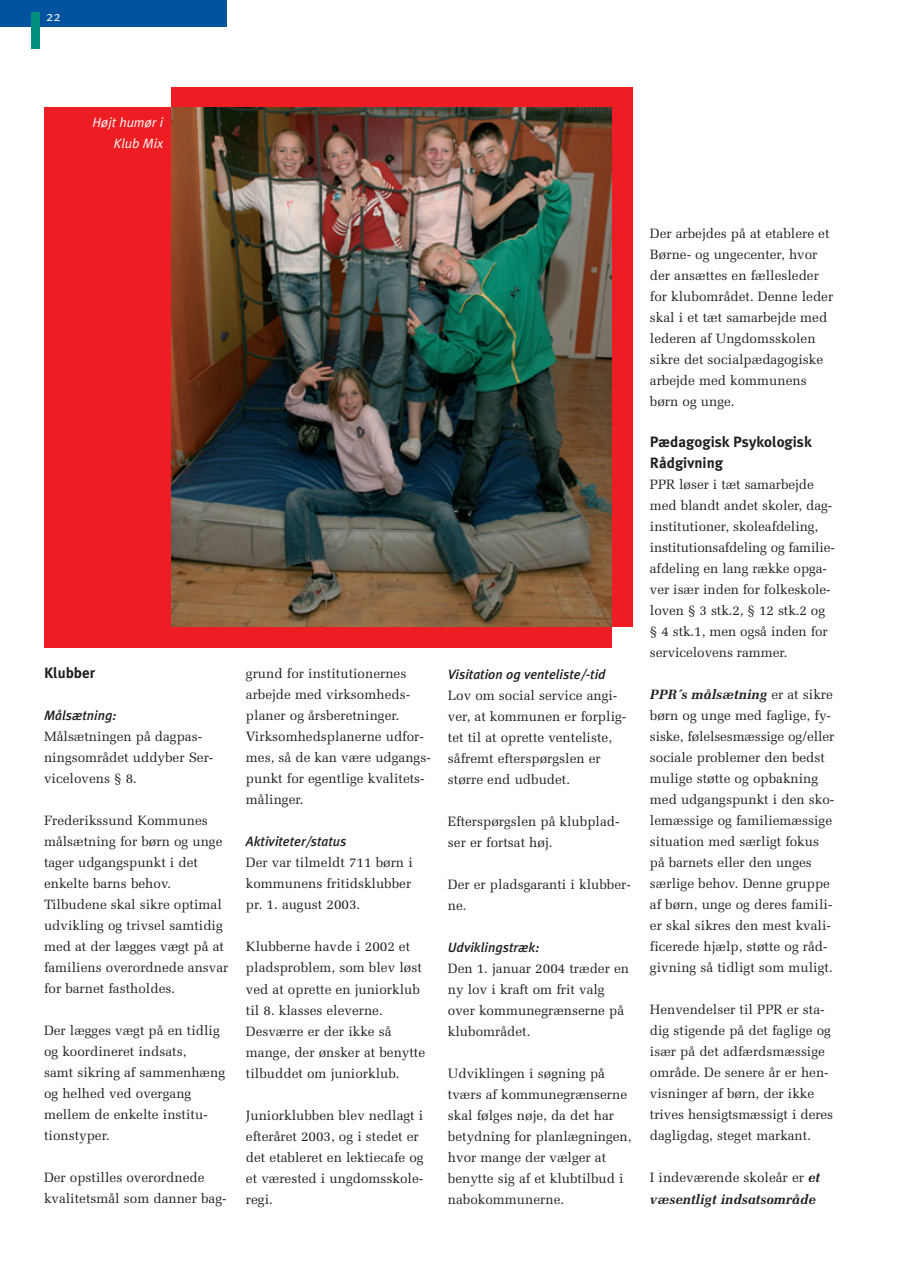
<style>
.page{position:relative;width:897px;height:1266px;background:#fff}
.page>*{position:absolute;margin:0;border:0;box-sizing:border-box;transform-origin:0 0}
.t1{font:700 15px/21px "Meta Plus";color:#231f20}
.t2{font:13.5px/21px "Melior";color:#231f20}
.t3{font:italic 500 13.5px "Meta Plus";color:#231f20}
.t4{font:italic 700 13.5px/21px "Melior";color:#231f20}
.t5{font:italic 13.5px/21px "Meta Plus Normal";color:#fff;text-align:right}
.t6{font:13.5px "Meta Plus Normal";color:#fff}
.s1{font-weight:700;font-style:italic}
.s2{font-weight:400;font-style:normal}
</style>
<div class="page">
<div style="left:0;top:0;width:227px;height:27px;background:#0153a0"></div>
<div style="left:31px;top:12px;width:9px;height:36px;background:#008f7e"></div>
<div style="left:172px;top:87px;width:461px;height:540px;background:#ee1d23"></div>
<div style="left:44px;top:108px;width:568px;height:540px;background:#ee1d23"></div>
<img style="left:172px;top:108px;width:440px;height:519px">
<p class="t6" style="left:46px;top:11px;width:16px">22</p>
<p class="t5" style="left:92px;top:112px;width:72px">Højt humør i<br>Klub Mix</p>
<p class="t1" style="left:44px;top:664px;width:53px">Klubber</p>
<p class="t3" style="left:44px;top:710px;width:74px">Målsætning:</p>
<p class="t2" style="left:44px;top:728px;width:171px">Målsætningen på dagpas&shy;ningsområdet uddyber Ser&shy;vicelovens § 8.</p>
<p class="t2" style="left:44px;top:812px;width:186px">Frederikssund Kommunes målsætning for børn og unge tager udgangspunkt i det enkelte barns behov.<br>Tilbudene skal sikre optimal udvikling og trivsel samtidig med at der lægges vægt på at familiens overordnede ansvar for barnet fastholdes.</p>
<p class="t2" style="left:44px;top:1022px;width:183px">Der lægges vægt på en tidlig og koordineret indsats,<br>samt sikring af sammenhæng og helhed ved overgang mellem de enkelte institu&shy;tionstyper.</p>
<p class="t2" style="left:44px;top:1169px;width:184px">Der opstilles overordnede kvalitetsmål som danner bag-</p>
<p class="t2" style="left:246px;top:665px;width:186px">grund for institutionernes arbejde med virksomheds&shy;planer og årsberetninger.<br>Virksomhedsplanerne udfor&shy;mes, så de kan være udgangs&shy;punkt for egentlige kvalitets&shy;målinger.</p>
<p class="t3" style="left:246px;top:836px;width:102px">Aktiviteter/status</p>
<p class="t2" style="left:246px;top:854px;width:168px;text-align:justify">Der var tilmeldt 711 børn i kommunens fritidsklubber pr. 1. august 2003.</p>
<p class="t2" style="left:246px;top:938px;width:181px">Klubberne havde i 2002 et pladsproblem, som blev løst ved at oprette en juniorklub til 8. klasses eleverne.<br>Desværre er der ikke så mange, der ønsker at benytte tilbuddet om juniorklub.</p>
<p class="t2" style="left:246px;top:1106px;width:179px">Juniorklubben blev nedlagt i efteråret 2003, og i stedet er det etableret en lektiecafe og et værested i ungdomsskole&shy;regi.</p>
<p class="t3" style="left:448px;top:668px;width:159px">Visitation og venteliste/-tid</p>
<p class="t2" style="left:448px;top:686px;width:180px">Lov om social service angi&shy;ver, at kommunen er forplig&shy;tet til at oprette venteliste, såfremt efterspørgslen er større end udbudet.</p>
<p class="t2" style="left:448px;top:812px;width:173px">Efterspørgslen på klubplad&shy;ser er fortsat høj.</p>
<p class="t2" style="left:448px;top:875px;width:184px">Der er pladsgaranti i klubber&shy;ne.</p>
<p class="t3" style="left:448px;top:941px;width:93px">Udviklingstræk:</p>
<p class="t2" style="left:448px;top:959px;width:183px">Den 1. januar 2004 træder en ny lov i kraft om frit valg over kommunegrænserne på klubområdet.</p>
<p class="t2" style="left:448px;top:1064px;width:185px">Udviklingen i søgning på tværs af kommunegrænserne skal følges nøje, da det har betydning for planlægningen, hvor mange der vælger at benytte sig af et klubtilbud i nabokommunerne.</p>
<p class="t2" style="left:650px;top:224px;width:185px">Der arbejdes på at etablere et<br>Børne- og ungecenter, hvor der ansættes en fællesleder for klubområdet. Denne leder skal i et tæt samarbejde med lederen af Ungdomsskolen sikre det socialpædagogiske arbejde med kommunens børn og unge.</p>
<p class="t1" style="left:650px;top:433px;width:163px">Pædagogisk Psykologisk<br>Rådgivning</p>
<p class="t2" style="left:650px;top:476px;width:186px">PPR løser i tæt samarbejde med blandt andet skoler, dag&shy;institutioner, skoleafdeling, institutionsafdeling og familie&shy;afdeling en lang række opga&shy;ver især inden for folkeskole&shy;loven § 3 stk.2, § 12 stk.2 og § 4 stk.1, men også inden for servicelovens rammer.</p>
<p class="t2" style="left:650px;top:686px;width:186px"><span class="s1">PPR´s målsætning</span> er at sikre børn og unge med faglige, fy&shy;siske, følelsesmæssige og/eller sociale problemer den bedst mulige støtte og opbakning med udgangspunkt i den sko&shy;lemæssige og familiemæssige situation med særligt fokus på barnets eller den unges særlige behov. Denne gruppe af børn, unge og deres famili&shy;er skal sikres den mest kvali&shy;ficerede hjælp, støtte og råd&shy;givning så tidligt som muligt.</p>
<p class="t2" style="left:650px;top:1001px;width:185px">Henvendelser til PPR er sta&shy;dig stigende på det faglige og især på det adfærdsmæssige område. De senere år er hen&shy;visninger af børn, der ikke trives hensigtsmæssigt i deres dagligdag, steget markant.</p>
<p class="t4" style="left:650px;top:1169px;width:172px"><span class="s2">I indeværende skoleår er</span> et væsentligt indsatsområde</p>
</div>
